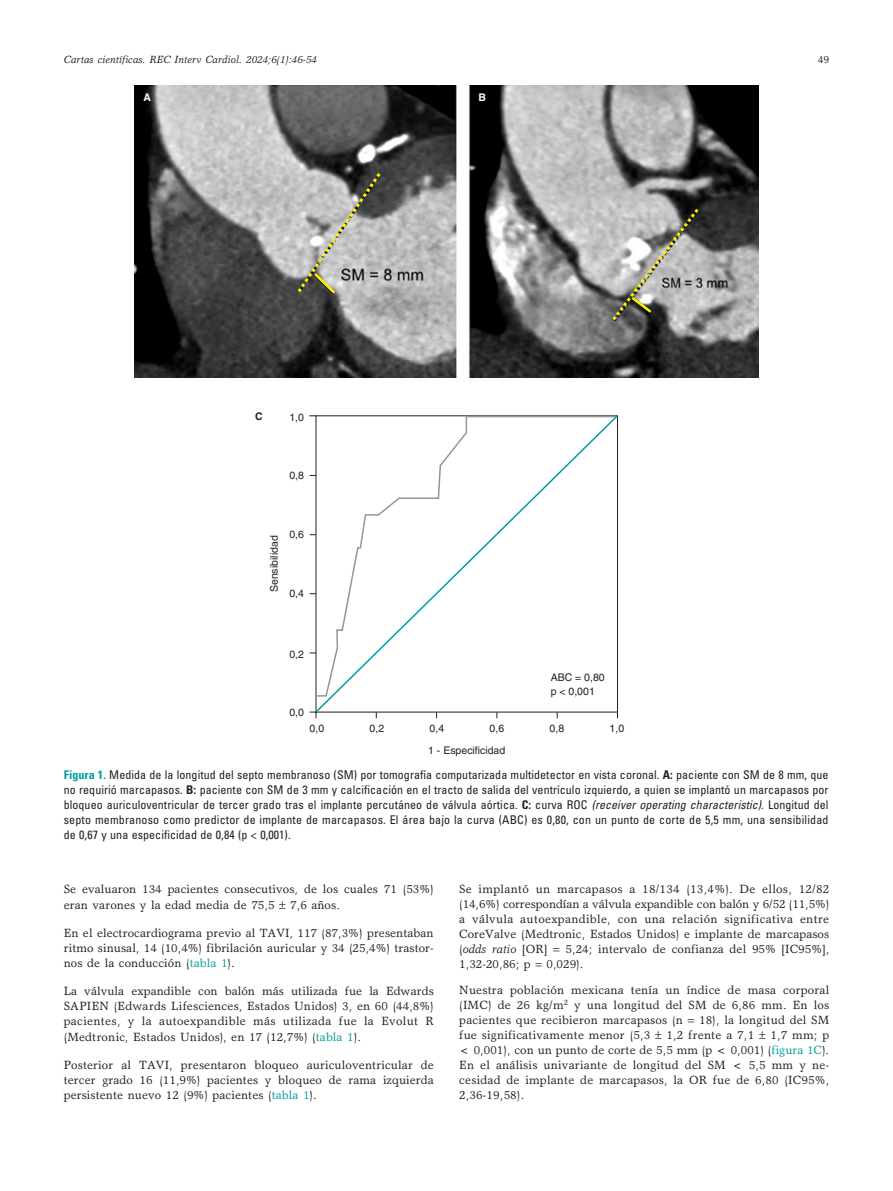
<style>
.page{position:relative;width:893px;height:1191px;background:#fff}
.page>*{position:absolute;margin:0;border:0;box-sizing:border-box;transform-origin:0 0}
.t1{font:12px/15px "Garth Graphic Std";letter-spacing:.005em;color:#231f20;text-align:justify}
.t2{font:condensed 12px/15px "Univers LT Std";letter-spacing:.01em;color:#231f20;text-align:justify}
.t3{font:10.5px/13.5px "Helvetica LT Std";color:#231f20}
.t4{font:italic 10.5px "Garth Graphic Std";letter-spacing:.005em;color:#231f20}
.t5{font:10.5px "Garth Graphic Std";color:#231f20}
.t6{font:700 10.5px "Helvetica LT Std";color:#fff}
.t7{font:700 10.5px "Helvetica LT Std";color:#231f20}
.s1{font-weight:700;color:#009d9d}
.s2{font-weight:700}
.s3{font-style:italic}
.s4{color:#009d9d}
</style>
<div class="page">
<img style="left:135px;top:85px;width:623px;height:292px">
<svg style="left:295px;top:170px;width:88px;height:126px;background:#a5a59f"></svg>
<svg style="left:609px;top:205px;width:93px;height:119px;background:#a3a29c"></svg>
<svg style="left:314px;top:415px;width:304px;height:299px"></svg>
<svg style="left:310px;top:711px;width:7px;height:7px"></svg>
<p class="t4" style="left:64px;top:53px;width:255px">Cartas científicas. REC Interv Cardiol. 2024;6(1):46-54</p>
<p class="t5" style="left:818px;top:53px;width:13px">49</p>
<p class="t6" style="left:143px;top:91px;width:9px">A</p>
<p class="t6" style="left:478px;top:91px;width:9px">B</p>
<p class="t7" style="left:255px;top:410px;width:9px">C</p>
<p class="t3" style="left:289px;top:410px;width:16px">1,0</p>
<p class="t3" style="left:289px;top:468px;width:16px">0,8</p>
<p class="t3" style="left:267px;top:592px;width:58px;rotate:-90deg">Sensibilidad</p>
<p class="t3" style="left:289px;top:527px;width:16px">0,6</p>
<p class="t3" style="left:289px;top:587px;width:16px">0,4</p>
<p class="t3" style="left:289px;top:647px;width:16px">0,2</p>
<p class="t3" style="left:289px;top:705px;width:16px">0,0</p>
<p class="t3" style="left:551px;top:671px;width:55px">ABC = 0,80 p &lt; 0,001</p>
<p class="t3" style="left:310px;top:721px;width:16px">0,0</p>
<p class="t3" style="left:370px;top:721px;width:16px">0,2</p>
<p class="t3" style="left:430px;top:721px;width:16px">0,4</p>
<p class="t3" style="left:490px;top:721px;width:16px">0,6</p>
<p class="t3" style="left:550px;top:721px;width:16px">0,8</p>
<p class="t3" style="left:610px;top:721px;width:16px">1,0</p>
<p class="t3" style="left:428px;top:744px;width:79px">1 - Especificidad</p>
<p class="t2" style="left:64px;top:767px;width:766px"><span class="s1">Figura 1.</span> Medida de la longitud del septo membranoso (SM) por tomografía computarizada multidetector en vista coronal. <span class="s2">A:</span> paciente con SM de 8 mm, que no requirió marcapasos. <span class="s2">B:</span> paciente con SM de 3 mm y calcificación en el tracto de salida del ventrículo izquierdo, a quien se implantó un marcapasos por bloqueo auriculoventricular de tercer grado tras el implante percutáneo de válvula aórtica. <span class="s2">C:</span> curva ROC <span class="s3">(receiver operating characteristic)</span>. Longitud del septo membranoso como predictor de implante de marcapasos. El área bajo la curva (ABC) es 0,80, con un punto de corte de 5,5 mm, una sensibilidad de 0,67 y una especificidad de 0,84 (p &lt; 0,001).</p>
<p class="t1" style="left:64px;top:881px;width:371px">Se evaluaron 134 pacientes consecutivos, de los cuales 71 (53%) eran varones y la edad media de 75,5</p>
<p class="t1" style="left:290px;top:897px;width:51px">7,6 años.</p>
<p class="t1" style="left:64px;top:924px;width:371px">En el electrocardiograma previo al TAVI, 117 (87,3%) presentaban ritmo sinusal, 14 (10,4%) fibrilación auricular y 34 (25,4%) trastor&shy;nos de la conducción (<span class="s4">tabla 1</span>).</p>
<p class="t1" style="left:64px;top:983px;width:371px">La válvula expandible con balón más utilizada fue la Edwards SAPIEN (Edwards Lifesciences, Estados Unidos) 3, en 60 (44,8%) pacientes, y la autoexpandible más utilizada fue la Evolut R (Medtronic, Estados Unidos), en 17 (12,7%) (<span class="s4">tabla 1</span>).</p>
<p class="t1" style="left:64px;top:1057px;width:372px">Posterior al TAVI, presentaron bloqueo auriculoventricular de tercer grado 16 (11,9%) pacientes y bloqueo de rama izquierda persistente nuevo 12 (9%) pacientes (<span class="s4">tabla 1</span>).</p>
<p class="t1" style="left:459px;top:881px;width:372px">Se implantó un marcapasos a 18/134 (13,4%). De ellos, 12/82 (14,6%) correspondían a válvula expandible con balón y 6/52 (11,5%) a válvula autoexpandible, con una relación significativa entre CoreValve (Medtronic, Estados Unidos) e implante de marcapasos (<span class="s3">odds ratio</span> [OR]</p>
<p class="t1" style="left:566px;top:941px;width:265px">5,24; intervalo de confianza del 95% [IC95%],</p>
<p class="t1" style="left:459px;top:951px;width:371px;line-height:25.7px;text-indent:87px">0,029).<br>Nuestra población mexicana tenía un índice de masa corporal</p>
<p class="t1" style="left:459px;top:997px;width:371px">(IMC) de 26 kg/m<sup>2</sup> y una longitud del SM de 6,86 mm. En los pacientes que recibieron marcapasos (n</p>
<p class="t1" style="left:459px;top:956px;width:73px">1,32-20,86; p</p>
<p class="t1" style="left:699px;top:1012px;width:132px">18), la longitud del SM</p>
<p class="t1" style="left:459px;top:1027px;width:193px">fue significativamente menor (5,3</p>
<p class="t1" style="left:667px;top:1027px;width:89px">1,2 frente a 7,1</p>
<p class="t1" style="left:459px;top:1027px;width:371px;text-indent:311px">1,7 mm; p &lt; 0,001), con un punto de corte de 5,5 mm (p &lt; 0,001) (<span class="s4">figura 1C</span>).<br>En el análisis univariante de longitud del SM &lt; 5,5 mm y ne&shy;cesidad de implante de marcapasos, la OR fue de 6,80 (IC95%, 2,36-19,58).</p>
</div>
